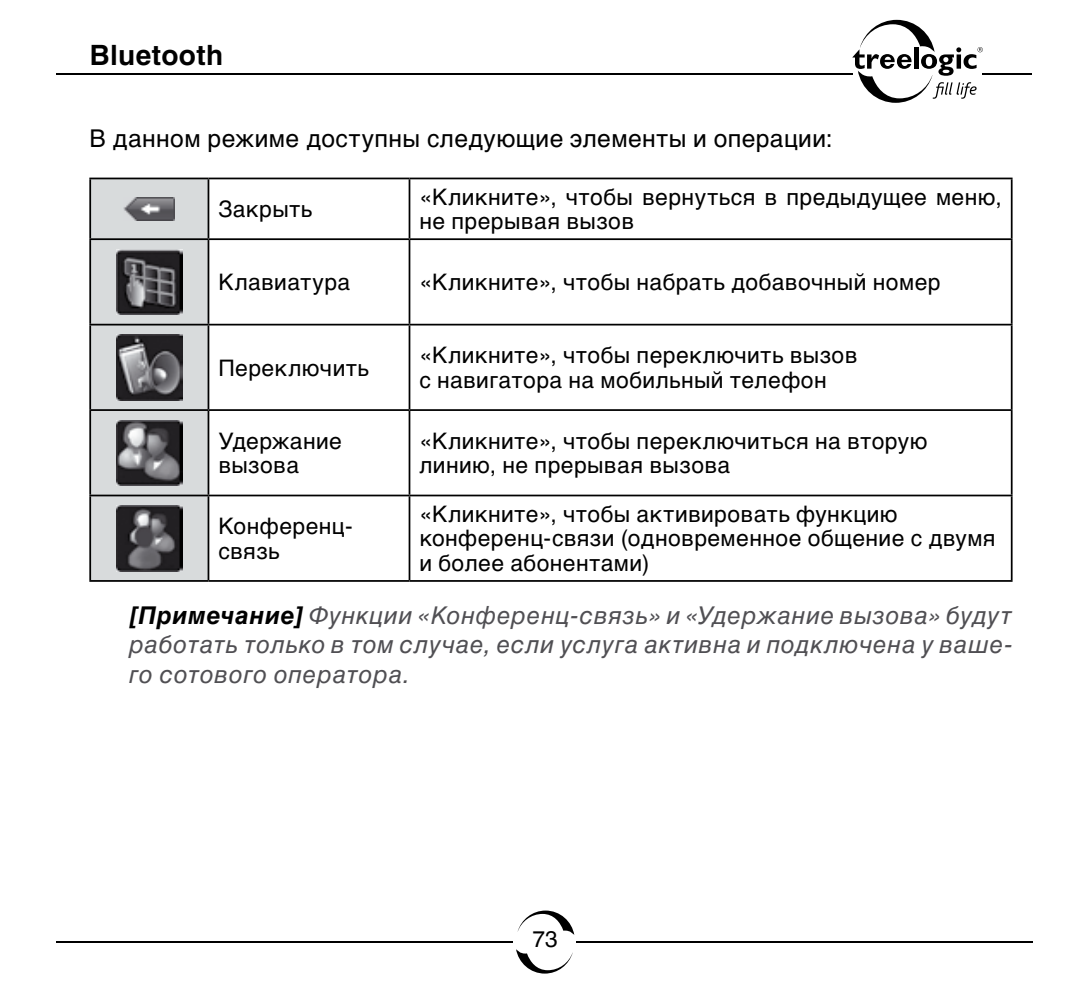
<style>
.page{position:relative;width:1092px;height:993px;background:#fff}
.page>*{position:absolute;margin:0;border:0;box-sizing:border-box;transform-origin:0 0}
.t1{font:700 28px "Helvetica C";letter-spacing:.015em;color:#000}
.t2{font:italic 24.5px/29.4px "Helvetica C";letter-spacing:.03em;color:#504f53;text-align:justify}
.t3{font:24.5px "Helvetica C";letter-spacing:.02em;color:#000}
.t4{font:22.75px/24.5px "Helvetica C";letter-spacing:.02em;color:#000}
.s1{font-weight:700;color:#000}
</style>
<div class="page">
<svg style="left:852px;top:20px;width:130px;height:83px"></svg>
<svg style="left:516px;top:949px;width:56px;height:24px"></svg>
<svg style="left:517px;top:910px;width:57px;height:24px"></svg>
<hr style="left:56px;top:940px;width:456px;height:2px;background:#000">
<hr style="left:576px;top:940px;width:456px;height:2px;background:#000">
<hr style="left:56px;top:73px;width:796px;height:2px;background:#000">
<hr style="left:981px;top:73px;width:50px;height:2px;background:#000">
<div style="left:91px;top:179px;width:116px;height:401px;background:#d8dbdc"></div>
<hr style="left:89px;top:177px;width:119px;height:2px;background:#000">
<hr style="left:89px;top:179px;width:2px;height:59px;background:#000">
<hr style="left:208px;top:177px;width:201px;height:2px;background:#000">
<hr style="left:207px;top:179px;width:2px;height:59px;background:#000">
<hr style="left:409px;top:177px;width:603px;height:2px;background:#000">
<hr style="left:408px;top:179px;width:2px;height:59px;background:#000">
<hr style="left:1010px;top:179px;width:2px;height:59px;background:#000">
<hr style="left:89px;top:238px;width:119px;height:2px;background:#000">
<hr style="left:89px;top:240px;width:2px;height:83px;background:#000">
<hr style="left:208px;top:238px;width:201px;height:2px;background:#000">
<hr style="left:207px;top:240px;width:2px;height:83px;background:#000">
<hr style="left:409px;top:238px;width:603px;height:2px;background:#000">
<hr style="left:408px;top:240px;width:2px;height:83px;background:#000">
<hr style="left:1010px;top:240px;width:2px;height:83px;background:#000">
<hr style="left:89px;top:323px;width:119px;height:2px;background:#000">
<hr style="left:89px;top:325px;width:2px;height:84px;background:#000">
<hr style="left:208px;top:323px;width:201px;height:2px;background:#000">
<hr style="left:207px;top:325px;width:2px;height:84px;background:#000">
<hr style="left:409px;top:323px;width:603px;height:2px;background:#000">
<hr style="left:408px;top:325px;width:2px;height:84px;background:#000">
<hr style="left:1010px;top:325px;width:2px;height:84px;background:#000">
<hr style="left:89px;top:409px;width:119px;height:2px;background:#000">
<hr style="left:89px;top:411px;width:2px;height:83px;background:#000">
<hr style="left:208px;top:409px;width:201px;height:2px;background:#000">
<hr style="left:207px;top:411px;width:2px;height:83px;background:#000">
<hr style="left:409px;top:409px;width:603px;height:2px;background:#000">
<hr style="left:408px;top:411px;width:2px;height:83px;background:#000">
<hr style="left:1010px;top:411px;width:2px;height:83px;background:#000">
<hr style="left:89px;top:494px;width:119px;height:2px;background:#000">
<hr style="left:89px;top:496px;width:2px;height:84px;background:#000">
<hr style="left:208px;top:494px;width:201px;height:2px;background:#000">
<hr style="left:207px;top:496px;width:2px;height:84px;background:#000">
<hr style="left:409px;top:494px;width:603px;height:2px;background:#000">
<hr style="left:408px;top:496px;width:2px;height:84px;background:#000">
<hr style="left:1010px;top:496px;width:2px;height:84px;background:#000">
<hr style="left:89px;top:580px;width:119px;height:1px;background:#000">
<hr style="left:208px;top:580px;width:201px;height:1px;background:#000">
<hr style="left:409px;top:580px;width:603px;height:1px;background:#000">
<img style="left:124px;top:197px;width:51px;height:23px">
<img style="left:116px;top:249px;width:66px;height:65px">
<img style="left:116px;top:334px;width:66px;height:66px">
<img style="left:116px;top:420px;width:66px;height:65px">
<img style="left:116px;top:505px;width:66px;height:66px">
<p class="t1" style="left:89px;top:39px;width:135px">Bluetooth</p>
<p class="t3" style="left:89px;top:124px;width:744px">В данном режиме доступны следующие элементы и операции:</p>
<p class="t4" style="left:218px;top:197px;width:95px">Закрыть</p>
<p class="t4" style="left:419px;top:184px;width:583px">«Кликните», чтобы вернуться в предыдущее меню, не прерывая вызов</p>
<p class="t4" style="left:218px;top:270px;width:133px">Клавиатура</p>
<p class="t4" style="left:419px;top:270px;width:522px">«Кликните», чтобы набрать добавочный номер</p>
<p class="t4" style="left:218px;top:355px;width:152px">Переключить</p>
<p class="t4" style="left:419px;top:343px;width:439px">«Кликните», чтобы переключить вызов с навигатора на мобильный телефон</p>
<p class="t4" style="left:218px;top:428px;width:125px">Удержание вызова</p>
<p class="t4" style="left:419px;top:428px;width:509px">«Кликните», чтобы переключиться на вторую линию, не прерывая вызова</p>
<p class="t4" style="left:218px;top:514px;width:136px">Конференц&shy;связь</p>
<p class="t4" style="left:419px;top:501px;width:577px">«Кликните», чтобы активировать функцию конференц-связи (одновременное общение с двумя и более абонентами)</p>
<p class="t2" style="left:129px;top:600px;width:885px"><span class="s1">[Примечание]</span> Функции «Конференц-связь» и «Удержание вызова» будут работать только в том случае, если услуга активна и подключена у ваше&shy;го сотового оператора.</p>
<p class="t4" style="left:532px;top:926px;width:27px">73</p>
</div>
